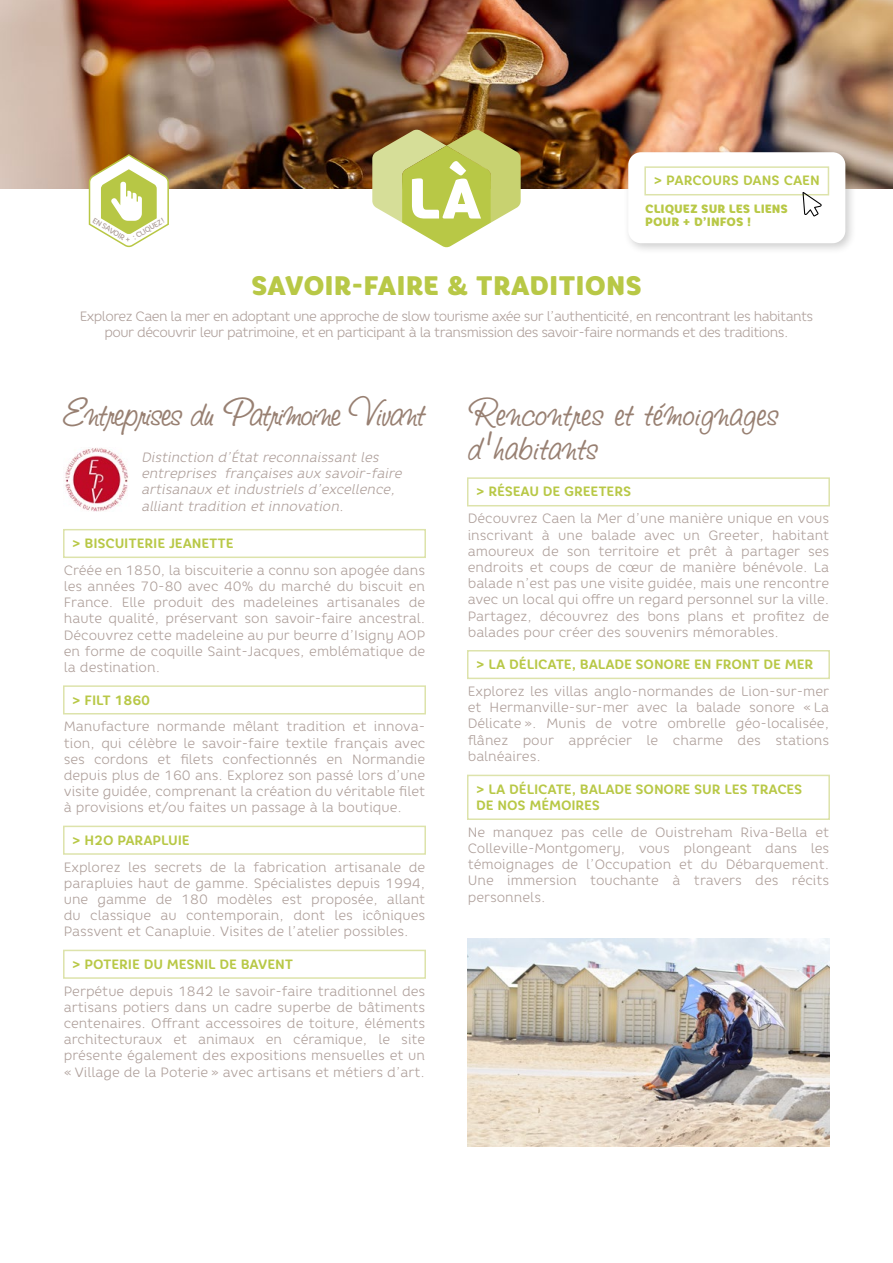
<style>
.page{position:relative;width:893px;height:1263px;background:#fff}
.page>*{position:absolute;margin:0;border:0;box-sizing:border-box;transform-origin:0 0}
.script{font:45px/34.5px "Studio Script ITC Std";letter-spacing:-.005em;color:#988072}
.script-2{font:45px "Studio Script ITC Std";letter-spacing:-.03em;color:#988072}
.soustitre{font:900 26.7px "Core Rhino 85";color:#b8c846}
.txt{font:300 13.5px/16.2px "Core Rhino 35";letter-spacing:-.005em;color:#ae9f9a;text-align:justify}
.txt-2{font:300 13.5px/16.2px "Core Rhino 35";letter-spacing:-.04em;color:#ae9f9a;text-align:center}
.txt_titre__rubrique{font:700 13.5px/16.2px "Core Rhino 65";letter-spacing:-.01em;color:#b8c846}
.script-3{font:italic 300 13.5px/16.2px "Core Rhino 35";color:#ae9f9a}
.famille_copie{font:900 12px/13.5px "Core Rhino 85";color:#b8c846}
.txt-3{font:500 7.5px "Core Rhino 55";color:#ae9f9a}
</style>
<div class="page">
<img style="left:0;top:0;width:893px;height:188px">
<div style="left:63px;top:529px;width:363px;height:29px;border:2px solid #dde3ab"></div>
<div style="left:63px;top:685px;width:363px;height:29px;border:2px solid #dde3ab"></div>
<div style="left:63px;top:826px;width:363px;height:29px;border:2px solid #dde3ab"></div>
<div style="left:63px;top:950px;width:363px;height:29px;border:2px solid #dde3ab"></div>
<div style="left:467px;top:477px;width:363px;height:29px;border:2px solid #dde3ab"></div>
<div style="left:467px;top:650px;width:363px;height:29px;border:2px solid #dde3ab"></div>
<div style="left:467px;top:775px;width:363px;height:45px;border:2px solid #dde3ab"></div>
<svg style="left:372px;top:129px;width:149px;height:119px"></svg>
<svg style="left:88px;top:153px;width:82px;height:95px"></svg>
<img style="left:65px;top:448px;width:63px;height:63px">
<img style="left:468px;top:938px;width:361px;height:208px">
<div style="left:623px;top:147px;width:234px;height:108px;background:#000;opacity:.2"></div>
<div style="left:628px;top:152px;width:217px;height:91px;background:#fff;border-radius:13px"></div>
<div style="left:644px;top:166px;width:185px;height:29px;border:2px solid #dde3ab"></div>
<svg style="left:802px;top:192px;width:20px;height:24px"></svg>
<p class="txt-3" style="left:96px;top:215px;width:38px;rotate:31deg">EN SAVOIR</p>
<p class="txt-3" style="left:131px;top:234px;width:37px;rotate:-31deg">: CLIQUEZ !</p>
<p class="txt-3" style="left:126px;top:234px;width:6px">+</p>
<p class="txt_titre__rubrique" style="left:654px;top:172px;width:168px">&gt; PARCOURS DANS CAEN</p>
<p class="famille_copie" style="left:645px;top:202px;width:144px">CLIQUEZ SUR LES LIENS<br>POUR + D’INFOS !</p>
<p class="soustitre" style="left:251px;top:268px;width:392px">SAVOIR-FAIRE &amp; TRADITIONS</p>
<p class="txt-2" style="left:80px;top:308px;width:735px">Explorez Caen la mer en adoptant une approche de slow tourisme axée sur l’authenticité, en rencontrant les habitants pour découvrir leur patrimoine, et en participant à la transmission des savoir-faire normands et des traditions.</p>
<p class="script-2" style="left:64px;top:385px;width:363px">Entreprises du Patrimoine Vivant</p>
<p class="script-3" style="left:142px;top:449px;width:262px">Distinction d’État reconnaissant les entreprises françaises aux savoir-faire artisanaux et industriels d’excellence, alliant tradition et innovation.</p>
<p class="txt_titre__rubrique" style="left:72px;top:535px;width:163px">&gt; BISCUITERIE JEANETTE</p>
<p class="txt" style="left:64px;top:562px;width:363px">Créée en 1850, la biscuiterie a connu son apogée dans les années 70-80 avec 40% du marché du biscuit en France. Elle produit des madeleines artisanales de haute qualité, préservant son savoir-faire ancestral.<br>Découvrez cette madeleine au pur beurre d’Isigny AOP en forme de coquille Saint-Jacques, emblématique de la destination.</p>
<p class="txt_titre__rubrique" style="left:72px;top:691px;width:79px">&gt; FILT 1860</p>
<p class="txt" style="left:64px;top:718px;width:363px">Manufacture normande mêlant tradition et innova&shy;tion, qui célèbre le savoir-faire textile français avec ses cordons et filets confectionnés en Normandie depuis plus de 160 ans. Explorez son passé lors d’une visite guidée, comprenant la création du véritable filet à provisions et/ou faites un passage à la boutique.</p>
<p class="txt_titre__rubrique" style="left:72px;top:832px;width:119px">&gt; H2O PARAPLUIE</p>
<p class="txt" style="left:64px;top:858px;width:363px">Explorez les secrets de la fabrication artisanale de parapluies haut de gamme. Spécialistes depuis 1994, une gamme de 180 modèles est proposée, allant du classique au contemporain, dont les icôniques Passvent et Canapluie. Visites de l’atelier possibles.</p>
<p class="txt_titre__rubrique" style="left:72px;top:956px;width:222px">&gt; POTERIE DU MESNIL DE BAVENT</p>
<p class="txt" style="left:64px;top:982px;width:363px">Perpétue depuis 1842 le savoir-faire traditionnel des artisans potiers dans un cadre superbe de bâtiments centenaires. Offrant accessoires de toiture, éléments architecturaux et animaux en céramique, le site présente également des expositions mensuelles et un « Village de la Poterie » avec artisans et métiers d’art.</p>
<p class="script" style="left:468px;top:393px;width:313px">Rencontres et témoignages d’habitants</p>
<p class="txt_titre__rubrique" style="left:476px;top:483px;width:156px">&gt; RÉSEAU DE GREETERS</p>
<p class="txt" style="left:468px;top:510px;width:363px">Découvrez Caen la Mer d’une manière unique en vous inscrivant à une balade avec un Greeter, habitant amoureux de son territoire et prêt à partager ses endroits et coups de cœur de manière bénévole. La balade n’est pas une visite guidée, mais une rencontre avec un local qui offre un regard personnel sur la ville.<br>Partagez, découvrez des bons plans et profitez de balades pour créer des souvenirs mémorables.</p>
<p class="txt_titre__rubrique" style="left:476px;top:656px;width:339px">&gt; LA DÉLICATE, BALADE SONORE EN FRONT DE MER</p>
<p class="txt" style="left:468px;top:683px;width:363px">Explorez les villas anglo-normandes de Lion-sur-mer et Hermanville-sur-mer avec la balade sonore « La Délicate ». Munis de votre ombrelle géo-localisée, flânez pour apprécier le charme des stations balnéaires.</p>
<p class="txt_titre__rubrique" style="left:476px;top:781px;width:328px">&gt; LA DÉLICATE, BALADE SONORE SUR LES TRACES<br>DE NOS MÉMOIRES</p>
<p class="txt" style="left:468px;top:824px;width:363px">Ne manquez pas celle de Ouistreham Riva-Bella et Colleville-Montgomery, vous plongeant dans les témoignages de l’Occupation et du Débarquement.<br>Une immersion touchante à travers des récits personnels.</p>
</div>
